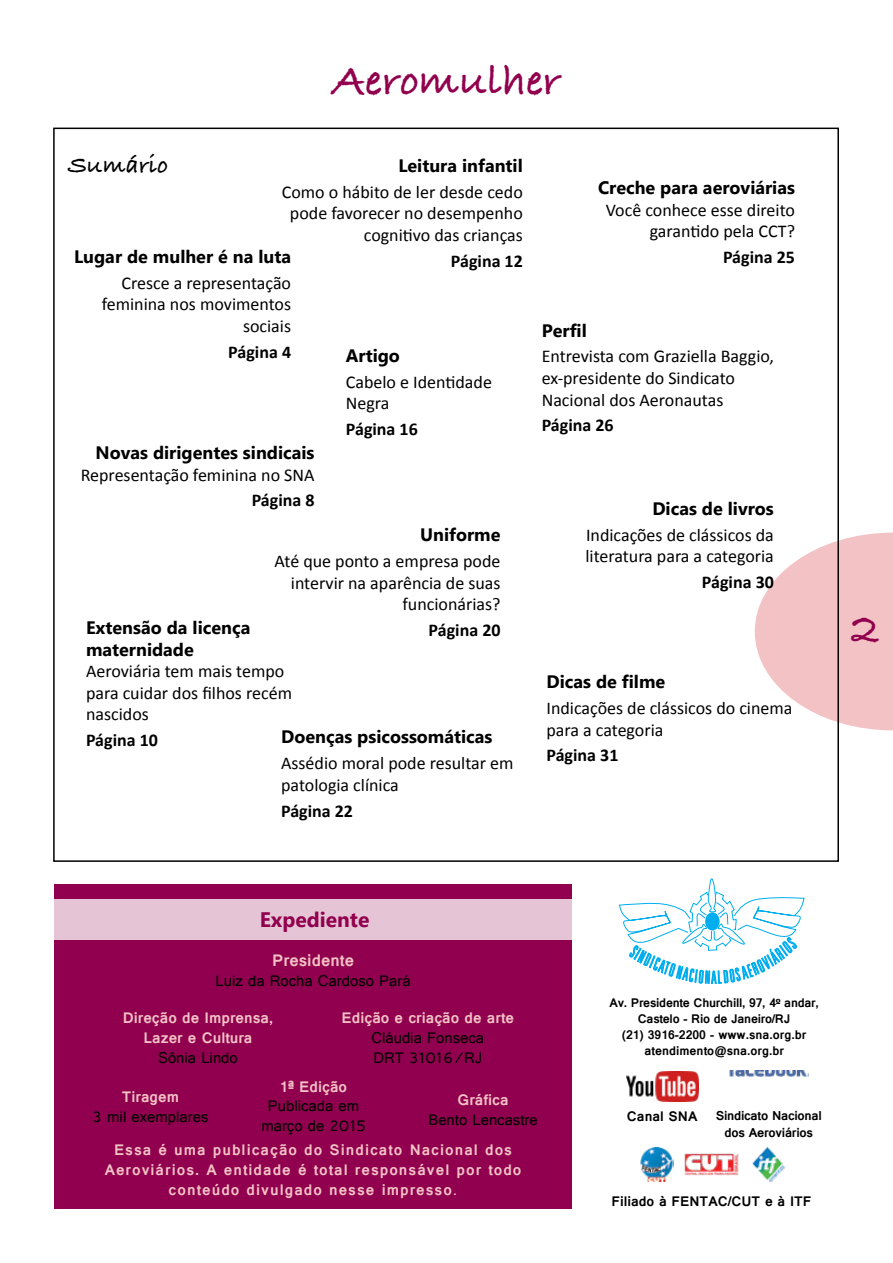
<style>
.page{position:relative;width:893px;height:1263px;background:#fff}
.page>*{position:absolute;margin:0;border:0;box-sizing:border-box;transform-origin:0 0}
.t1{font:700 45px "Bradley Hand ITCTT";color:#91004e}
.t2{font:700 25.5px "Bradley Hand ITCTT";color:#000}
.t3{font:700 21px "Myanmar Text";color:#91004e}
.t4{font:18px/21.6px "Calibri";color:#000}
.t5{font:700 18px/21.6px "Myanmar Text";color:#000}
.t6{font:700 18px "Calibri";color:#000}
.t7{font:700 18px "Raavi";color:#f3c2c5}
.t8{font:700 16.5px/19.8px "Raavi";letter-spacing:.06em;color:#f3c2c5;text-align:center}
.t9{font:16.5px/19.8px "Raavi";color:#000}
.t10{font:700 16.5px/19.8px "Raavi";color:#f3c2c5;text-align:center}
.t11{font:700 15px "Raavi";color:#000}
.t12{font:700 13.95px/16.6px "Raavi";letter-spacing:-.02em;color:#000}
.t13{font:700 13.5px/16.2px "Raavi";letter-spacing:-.02em;color:#000;text-align:center}
.s1{font-weight:400}
.s2{font-size:15px}
</style>
<div class="page">
<svg style="left:755px;top:533px;width:138px;height:197px"></svg>
<div style="left:54px;top:884px;width:517px;height:325px;background:#91004e"></div>
<svg style="left:619px;top:878px;width:186px;height:105px"></svg>
<img style="left:640px;top:1147px;width:33px;height:35px">
<img style="left:684px;top:1153px;width:55px;height:23px">
<img style="left:752px;top:1147px;width:33px;height:34px">
<img style="left:627px;top:1071px;width:71px;height:30px">
<img style="left:729px;top:1071px;width:79px;height:6px">
<div style="left:53px;top:899px;width:518px;height:40px;background:#e5c4d6"></div>
<h1 class="t1" style="left:332px;top:46px;width:230px">Aeromulher</h1>
<h2 class="t2" style="left:68px;top:145px;width:102px">Sumário</h2>
<p class="t5" style="left:398px;top:155px;width:126px">Leitura infantil</p>
<p class="t4" style="left:282px;top:180px;width:243px;text-align:right">Como o hábito de ler desde cedo pode favorecer no desempenho cognitivo das crianças</p>
<p class="t6" style="left:451px;top:248px;width:73px">Página 12</p>
<p class="t5" style="left:74px;top:246px;width:219px">Lugar de mulher é na luta</p>
<p class="t4" style="left:102px;top:271px;width:191px;text-align:right">Cresce a representação feminina nos movimentos sociais</p>
<p class="t6" style="left:228px;top:339px;width:64px">Página 4</p>
<p class="t5" style="left:346px;top:345px;width:56px">Artigo</p>
<p class="t4" style="left:346px;top:370px;width:148px">Cabelo e Identidade<br>Negra</p>
<p class="t6" style="left:346px;top:416px;width:73px">Página 16</p>
<p class="t5" style="left:95px;top:442px;width:221px">Novas dirigentes sindicais</p>
<p class="t4" style="left:81px;top:463px;width:235px">Representação feminina no SNA</p>
<p class="t6" style="left:252px;top:488px;width:64px">Página 8</p>
<p class="t5" style="left:420px;top:524px;width:82px">Uniforme</p>
<p class="t4" style="left:275px;top:549px;width:227px;text-align:right">Até que ponto a empresa pode intervir na aparência de suas funcionárias?</p>
<p class="t6" style="left:429px;top:617px;width:73px">Página 20</p>
<p class="t5" style="left:86px;top:617px;width:166px">Extensão da licença maternidade</p>
<p class="t4" style="left:86px;top:659px;width:208px">Aeroviária tem mais tempo para cuidar dos filhos recém nascidos</p>
<p class="t6" style="left:86px;top:727px;width:73px">Página 10</p>
<p class="t5" style="left:281px;top:726px;width:213px">Doenças psicossomáticas</p>
<p class="t4" style="left:281px;top:752px;width:234px">Assédio moral pode resultar em patologia clínica</p>
<p class="t6" style="left:281px;top:798px;width:73px">Página 22</p>
<p class="t5" style="left:598px;top:177px;width:198px">Creche para aeroviárias</p>
<p class="t4" style="left:606px;top:198px;width:191px;text-align:right">Você conhece esse direito garantido pela CCT?</p>
<p class="t6" style="left:723px;top:244px;width:73px">Página 25</p>
<p class="t5" style="left:542px;top:319px;width:47px">Perfil</p>
<p class="t4" style="left:542px;top:345px;width:234px">Entrevista com Graziella Baggio, ex-presidente do Sindicato<br>Nacional dos Aeronautas</p>
<p class="t6" style="left:542px;top:413px;width:73px">Página 26</p>
<p class="t5" style="left:652px;top:498px;width:123px">Dicas de livros</p>
<p class="t4" style="left:585px;top:523px;width:190px">Indicações de clássicos da literatura para a categoria</p>
<p class="t6" style="left:702px;top:569px;width:73px">Página 30</p>
<p class="t5" style="left:546px;top:671px;width:120px">Dicas de filme</p>
<p class="t4" style="left:546px;top:696px;width:247px">Indicações de clássicos do cinema para a categoria</p>
<p class="t6" style="left:546px;top:743px;width:73px">Página 31</p>
<h1 class="t1" style="left:851px;top:594px;width:29px">2</h1>
<p class="t3" style="left:260px;top:907px;width:111px">Expediente</p>
<p class="t7" style="left:272px;top:949px;width:83px">Presidente</p>
<p class="t9" style="left:216px;top:970px;width:197px">Luiz da Rocha Cardoso Pará</p>
<p class="t10" style="left:123px;top:1008px;width:152px">Direção de Imprensa,<br>Lazer e Cultura</p>
<p class="t9" style="left:158px;top:1047px;width:81px">Sônia Lindo</p>
<p class="t10" style="left:342px;top:1007px;width:174px">Edição e criação de arte</p>
<p class="t9" style="left:371px;top:1027px;width:114px">Cláudia Fonseca<br>DRT 31016/RJ</p>
<p class="t10" style="left:122px;top:1086px;width:59px">Tiragem</p>
<p class="t9" style="left:93px;top:1106px;width:117px">3 mil exemplares</p>
<p class="t10" style="left:280px;top:1076px;width:69px">1ª Edição</p>
<p class="t9" style="left:261px;top:1096px;width:106px;text-align:center">Publicada em março de 2015</p>
<p class="t10" style="left:457px;top:1089px;width:53px">Gráfica</p>
<p class="t9" style="left:428px;top:1109px;width:111px">Bento Lencastre</p>
<p class="t8" style="left:105px;top:1140px;width:418px">Essa é uma publicação do Sindicato Nacional dos<br>Aeroviários. A entidade é total responsável por todo conteúdo divulgado nesse impresso<span class="s1">.</span></p>
<p class="t13" style="left:609px;top:994px;width:211px">Av. Presidente Churchill, 97, 4º andar,<br>Castelo - Rio de Janeiro/RJ<br>(21) 3916-2200 - www.sna.org.br atendimento@sna.org.br</p>
<p class="t12" style="left:724px;top:1107px;width:99px;text-indent:-97px"><span class="s2">Canal SNA</span> Sindicato Nacional dos Aeroviários</p>
<p class="t11" style="left:611px;top:1192px;width:202px">Filiado à FENTAC/CUT e à ITF</p>
</div>
